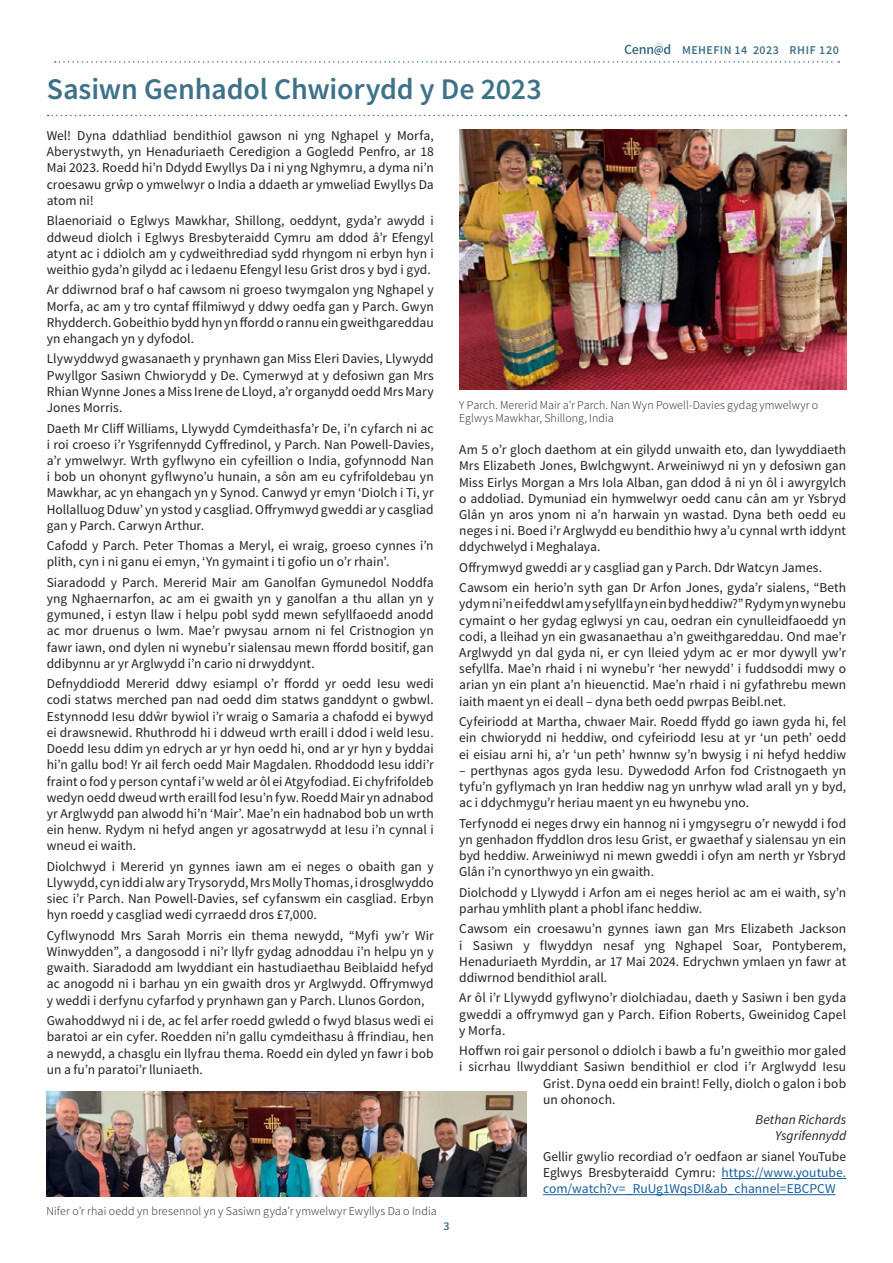
<style>
.page{position:relative;width:893px;height:1263px;background:#fff}
.page>*{position:absolute;margin:0;border:0;box-sizing:border-box;transform-origin:0 0}
.HEADER_1_-_BLUE{font:600 30px "Source Sans Pro";letter-spacing:-.005em;color:#3e7289}
.BODY_-_CENN_D{font:13.5px/16.2px "Source Sans Pro";letter-spacing:.005em;color:#231f20;text-align:justify}
.t1{font:italic 13.5px/16.2px "Source Sans Pro";color:#231f20;text-align:right}
.t2{font:300 12px/13.5px "Source Sans Pro";letter-spacing:.005em;color:#231f20}
.t3{font:600 12px "Source Sans Pro";letter-spacing:.04em;color:#3e7289}
.s1{color:#175d9e}
</style>
<div class="page">
<svg style="left:625px;top:42px;width:45px;height:13px"></svg>
<svg style="left:55px;top:61px;width:784px;height:2px"></svg>
<svg style="left:48px;top:115px;width:798px;height:1px"></svg>
<hr style="left:721px;top:1178px;width:125px;height:1px;background:#175d9e">
<hr style="left:543px;top:1194px;width:293px;height:1px;background:#175d9e">
<img style="left:459px;top:130px;width:387px;height:260px">
<img style="left:47px;top:1091px;width:479px;height:105px">
<p class="t3" style="left:682px;top:42px;width:158px">MEHEFIN 14 2023 RHIF 120</p>
<p class="HEADER_1_-_BLUE" style="left:47px;top:70px;width:497px">Sasiwn Genhadol Chwiorydd y De 2023</p>
<p class="BODY_-_CENN_D" style="left:47px;top:128px;width:388px">Wel! Dyna ddathliad bendithiol gawson ni yng Nghapel y Morfa, Aberystwyth, yn Henaduriaeth Ceredigion a Gogledd Penfro, ar 18<br>Mai 2023. Roedd hi’n Ddydd Ewyllys Da i ni yng Nghymru, a dyma ni’n croesawu grŵp o ymwelwyr o India a ddaeth ar ymweliad Ewyllys Da atom ni!</p>
<p class="BODY_-_CENN_D" style="left:47px;top:213px;width:388px">Blaenoriaid o Eglwys Mawkhar, Shillong, oeddynt, gyda’r awydd i ddweud diolch i Eglwys Bresbyteraidd Cymru am ddod â’r Efengyl atynt ac i ddiolch am y cydweithrediad sydd rhyngom ni erbyn hyn i weithio gyda’n gilydd ac i ledaenu Efengyl Iesu Grist dros y byd i gyd.</p>
<p class="BODY_-_CENN_D" style="left:47px;top:282px;width:388px">Ar ddiwrnod braf o haf cawsom ni groeso twymgalon yng Nghapel y Morfa, ac am y tro cyntaf ffilmiwyd y ddwy oedfa gan y Parch. Gwyn Rhydderch. Gobeithio bydd hyn yn ffordd o rannu ein gweithgareddau yn ehangach yn y dyfodol.</p>
<p class="BODY_-_CENN_D" style="left:47px;top:351px;width:388px">Llywyddwyd gwasanaeth y prynhawn gan Miss Eleri Davies, Llywydd Pwyllgor Sasiwn Chwiorydd y De. Cymerwyd at y defosiwn gan Mrs Rhian Wynne Jones a Miss Irene de Lloyd, a’r organydd oedd Mrs Mary Jones Morris.</p>
<p class="BODY_-_CENN_D" style="left:47px;top:420px;width:388px">Daeth Mr Cliff Williams, Llywydd Cymdeithasfa’r De, i’n cyfarch ni ac i roi croeso i’r Ysgrifennydd Cyffredinol, y Parch. Nan Powell-Davies, a’r ymwelwyr. Wrth gyflwyno ein cyfeillion o India, gofynnodd Nan i bob un ohonynt gyflwyno’u hunain, a sôn am eu cyfrifoldebau yn Mawkhar, ac yn ehangach yn y Synod. Canwyd yr emyn ‘Diolch i Ti, yr Hollalluog Dduw’ yn ystod y casgliad. Offrymwyd gweddi ar y casgliad gan y Parch. Carwyn Arthur.</p>
<p class="BODY_-_CENN_D" style="left:47px;top:538px;width:388px">Cafodd y Parch. Peter Thomas a Meryl, ei wraig, groeso cynnes i’n plith, cyn i ni ganu ei emyn, ‘Yn gymaint i ti gofio un o’r rhain’.</p>
<p class="BODY_-_CENN_D" style="left:47px;top:574px;width:388px">Siaradodd y Parch. Mererid Mair am Ganolfan Gymunedol Noddfa yng Nghaernarfon, ac am ei gwaith yn y ganolfan a thu allan yn y gymuned, i estyn llaw i helpu pobl sydd mewn sefyllfaoedd anodd ac mor druenus o lwm. Mae’r pwysau arnom ni fel Cristnogion yn fawr iawn, ond dylen ni wynebu’r sialensau mewn ffordd bositif, gan ddibynnu ar yr Arglwydd i’n cario ni drwyddynt.</p>
<p class="BODY_-_CENN_D" style="left:47px;top:676px;width:388px">Defnyddiodd Mererid ddwy esiampl o’r ffordd yr oedd Iesu wedi codi statws merched pan nad oedd dim statws ganddynt o gwbwl.<br>Estynnodd Iesu ddŵr bywiol i’r wraig o Samaria a chafodd ei bywyd ei drawsnewid. Rhuthrodd hi i ddweud wrth eraill i ddod i weld Iesu.<br>Doedd Iesu ddim yn edrych ar yr hyn oedd hi, ond ar yr hyn y byddai hi’n gallu bod! Yr ail ferch oedd Mair Magdalen. Rhoddodd Iesu iddi’r fraint o fod y person cyntaf i’w weld ar ôl ei Atgyfodiad. Ei chyfrifoldeb wedyn oedd dweud wrth eraill fod Iesu’n fyw. Roedd Mair yn adnabod yr Arglwydd pan alwodd hi’n ‘Mair’. Mae’n ein hadnabod bob un wrth ein henw. Rydym ni hefyd angen yr agosatrwydd at Iesu i’n cynnal i wneud ei waith.</p>
<p class="BODY_-_CENN_D" style="left:47px;top:858px;width:388px">Diolchwyd i Mererid yn gynnes iawn am ei neges o obaith gan y Llywydd, cyn iddi alw ar y Trysorydd, Mrs Molly Thomas, i drosglwyddo siec i’r Parch. Nan Powell-Davies, sef cyfanswm ein casgliad. Erbyn hyn roedd y casgliad wedi cyrraedd dros £7,000.</p>
<p class="BODY_-_CENN_D" style="left:47px;top:927px;width:388px">Cyflwynodd Mrs Sarah Morris ein thema newydd, “Myfi yw’r Wir Winwydden”, a dangosodd i ni’r llyfr gydag adnoddau i’n helpu yn y gwaith. Siaradodd am lwyddiant ein hastudiaethau Beiblaidd hefyd ac anogodd ni i barhau yn ein gwaith dros yr Arglwydd. Offrymwyd y weddi i derfynu cyfarfod y prynhawn gan y Parch. Llunos Gordon,</p>
<p class="BODY_-_CENN_D" style="left:47px;top:1013px;width:388px">Gwahoddwyd ni i de, ac fel arfer roedd gwledd o fwyd blasus wedi ei baratoi ar ein cyfer. Roedden ni’n gallu cymdeithasu â ffrindiau, hen a newydd, a chasglu ein llyfrau thema. Roedd ein dyled yn fawr i bob un a fu’n paratoi’r lluniaeth.</p>
<p class="t2" style="left:459px;top:398px;width:361px">Y Parch. Mererid Mair a’r Parch. Nan Wyn Powell-Davies gydag ymwelwyr o<br>Eglwys Mawkhar, Shillong, India</p>
<p class="BODY_-_CENN_D" style="left:459px;top:442px;width:388px">Am 5 o’r gloch daethom at ein gilydd unwaith eto, dan lywyddiaeth Mrs Elizabeth Jones, Bwlchgwynt. Arweiniwyd ni yn y defosiwn gan Miss Eirlys Morgan a Mrs Iola Alban, gan ddod â ni yn ôl i awyrgylch o addoliad. Dymuniad ein hymwelwyr oedd canu cân am yr Ysbryd Glân yn aros ynom ni a’n harwain yn wastad. Dyna beth oedd eu neges i ni. Boed i’r Arglwydd eu bendithio hwy a’u cynnal wrth iddynt ddychwelyd i Meghalaya.</p>
<p class="BODY_-_CENN_D" style="left:459px;top:557px;width:388px;line-height:20.4px">Offrymwyd gweddi ar y casgliad gan y Parch. Ddr Watcyn James.<br>Cawsom ein herio’n syth gan Dr Arfon Jones, gyda’r sialens, “Beth</p>
<p class="BODY_-_CENN_D" style="left:459px;top:596px;width:388px">ydym ni’n ei feddwl am y sefyllfa yn ein byd heddiw?” Rydym yn wynebu cymaint o her gydag eglwysi yn cau, oedran ein cynulleidfaoedd yn codi, a lleihad yn ein gwasanaethau a’n gweithgareddau. Ond mae’r Arglwydd yn dal gyda ni, er cyn lleied ydym ac er mor dywyll yw’r sefyllfa. Mae’n rhaid i ni wynebu’r ‘her newydd’ i fuddsoddi mwy o arian yn ein plant a’n hieuenctid. Mae’n rhaid i ni gyfathrebu mewn iaith maent yn ei deall – dyna beth oedd pwrpas Beibl.net.</p>
<p class="BODY_-_CENN_D" style="left:459px;top:714px;width:388px">Cyfeiriodd at Martha, chwaer Mair. Roedd ffydd go iawn gyda hi, fel ein chwiorydd ni heddiw, ond cyfeiriodd Iesu at yr ‘un peth’ oedd ei eisiau arni hi, a’r ‘un peth’ hwnnw sy’n bwysig i ni hefyd heddiw</p>
<p class="BODY_-_CENN_D" style="left:459px;top:762px;width:388px">– perthynas agos gyda Iesu. Dywedodd Arfon fod Cristnogaeth yn tyfu’n gyflymach yn Iran heddiw nag yn unrhyw wlad arall yn y byd, ac i ddychmygu’r heriau maent yn eu hwynebu yno.</p>
<p class="BODY_-_CENN_D" style="left:459px;top:815px;width:388px">Terfynodd ei neges drwy ein hannog ni i ymgysegru o’r newydd i fod yn genhadon ffyddlon dros Iesu Grist, er gwaethaf y sialensau yn ein byd heddiw. Arweiniwyd ni mewn gweddi i ofyn am nerth yr Ysbryd Glân i’n cynorthwyo yn ein gwaith.</p>
<p class="BODY_-_CENN_D" style="left:459px;top:884px;width:388px">Diolchodd y Llywydd i Arfon am ei neges heriol ac am ei waith, sy’n parhau ymhlith plant a phobl ifanc heddiw.</p>
<p class="BODY_-_CENN_D" style="left:459px;top:921px;width:388px">Cawsom ein croesawu’n gynnes iawn gan Mrs Elizabeth Jackson i Sasiwn y flwyddyn nesaf yng Nghapel Soar, Pontyberem, Henaduriaeth Myrddin, ar 17 Mai 2024. Edrychwn ymlaen yn fawr at ddiwrnod bendithiol arall.</p>
<p class="BODY_-_CENN_D" style="left:459px;top:990px;width:388px">Ar ôl i’r Llywydd gyflwyno’r diolchiadau, daeth y Sasiwn i ben gyda gweddi a offrymwyd gan y Parch. Eifion Roberts, Gweinidog Capel y Morfa.</p>
<p class="BODY_-_CENN_D" style="left:459px;top:1043px;width:388px">Hoffwn roi gair personol o ddiolch i bawb a fu’n gweithio mor galed</p>
<p class="BODY_-_CENN_D" style="left:459px;top:1059px;width:388px">i sicrhau llwyddiant Sasiwn bendithiol er clod i’r Arglwydd Iesu</p>
<p class="BODY_-_CENN_D" style="left:543px;top:1075px;width:305px">Grist. Dyna oedd ein braint! Felly, diolch o galon i bob</p>
<p class="BODY_-_CENN_D" style="left:543px;top:1091px;width:74px">un ohonoch.</p>
<p class="t1" style="left:756px;top:1112px;width:92px">Bethan Richards<br>Ysgrifennydd</p>
<p class="BODY_-_CENN_D" style="left:543px;top:1148px;width:305px">Gellir gwylio recordiad o’r oedfaon ar sianel YouTube Eglwys Bresbyteraidd Cymru: <span class="s1">https://www.youtube. com/watch?v=_RuUg1WqsDI&amp;ab_channel=EBCPCW</span></p>
<p class="t2" style="left:47px;top:1205px;width:392px">Nifer o’r rhai oedd yn bresennol yn y Sasiwn gyda’r ymwelwyr Ewyllys Da o India</p>
<p class="t3" style="left:443px;top:1218px;width:8px">3</p>
</div>
